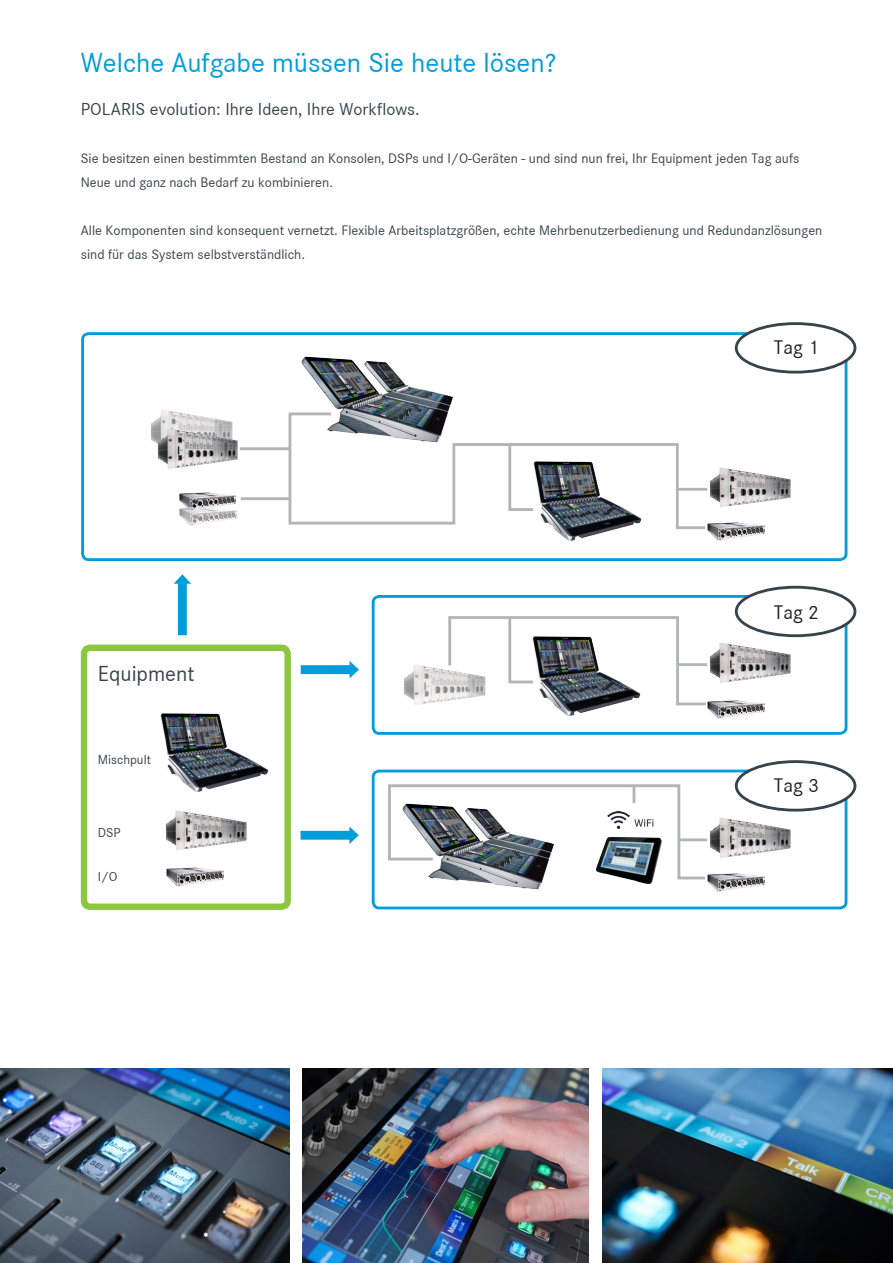
<style>
.page{position:relative;width:893px;height:1263px;background:#fff}
.page>*{position:absolute;margin:0;border:0;box-sizing:border-box;transform-origin:0 0}
.t1{font:28.5px "Corporate S Regular";color:#009ddd}
.t2{font:22.5px "Corporate S Regular";color:#37444c}
.t3{font:20.4px "Corporate S Regular";color:#231f20}
.t4{font:18px "Corporate S Regular";color:#37444c}
.t5{font:14.25px/24px "Corporate S Regular";color:#37444c}
.t6{font:13.5px "Corporate S Regular";color:#37444c}
</style>
<div class="page">
<svg style="left:81px;top:331px;width:768px;height:231px"></svg>
<svg style="left:174px;top:528px;width:23px;height:9px"></svg>
<img style="left:146px;top:407px;width:92px;height:50px">
<div style="left:301px;top:831px;width:51px;height:9px;background:#009ddd"></div>
<svg style="left:349px;top:826px;width:10px;height:18px"></svg>
<img style="left:708px;top:465px;width:87px;height:48px">
<div style="left:301px;top:665px;width:51px;height:9px;background:#009ddd"></div>
<svg style="left:350px;top:661px;width:9px;height:17px"></svg>
<div style="left:178px;top:581px;width:9px;height:54px;background:#009ddd"></div>
<svg style="left:174px;top:574px;width:17px;height:10px"></svg>
<svg style="left:287px;top:411px;width:421px;height:119px"></svg>
<hr style="left:677px;top:488px;width:30px;height:3px;background:#b2b4b6">
<svg style="left:507px;top:442px;width:29px;height:70px"></svg>
<hr style="left:241px;top:497px;width:49px;height:3px;background:#b2b4b6">
<img style="left:153px;top:426px;width:90px;height:49px">
<hr style="left:240px;top:447px;width:50px;height:3px;background:#b2b4b6">
<div style="left:735px;top:322px;width:121px;height:52px;border:3px solid #37444c;border-radius:50%"></div>
<img style="left:528px;top:456px;width:118px;height:91px">
<div style="left:81px;top:645px;width:210px;height:265px;border:6px solid #8dc73f;border-radius:6px"></div>
<img style="left:165px;top:810px;width:82px;height:40px">
<img style="left:160px;top:713px;width:109px;height:79px">
<img style="left:296px;top:354px;width:164px;height:90px">
<svg style="left:371px;top:594px;width:478px;height:141px"></svg>
<img style="left:399px;top:662px;width:92px;height:49px">
<img style="left:709px;top:640px;width:86px;height:49px">
<svg style="left:447px;top:614px;width:262px;height:93px"></svg>
<svg style="left:746px;top:697px;width:24px;height:1px"></svg>
<div style="left:735px;top:586px;width:121px;height:51px;border:3px solid #37444c;border-radius:50%"></div>
<img style="left:527px;top:631px;width:119px;height:91px">
<svg style="left:371px;top:768px;width:478px;height:142px"></svg>
<img style="left:708px;top:815px;width:87px;height:49px">
<img style="left:592px;top:881px;width:73px;height:6px">
<div style="left:735px;top:760px;width:121px;height:51px;border:3px solid #37444c;border-radius:50%"></div>
<svg style="left:387px;top:783px;width:321px;height:98px"></svg>
<img style="left:397px;top:801px;width:164px;height:90px">
<img style="left:303px;top:1068px;width:286px;height:195px">
<img style="left:603px;top:1068px;width:290px;height:195px">
<img style="left:0;top:1068px;width:290px;height:195px">
<img style="left:166px;top:867px;width:58px;height:20px">
<img style="left:702px;top:871px;width:68px;height:23px">
<img style="left:702px;top:698px;width:68px;height:23px">
<img style="left:702px;top:520px;width:68px;height:23px">
<img style="left:174px;top:505px;width:68px;height:23px">
<img style="left:174px;top:489px;width:67px;height:24px">
<h1 class="t1" style="left:81px;top:47px;width:477px">Welche Aufgabe müssen Sie heute lösen?</h1>
<p class="t4" style="left:81px;top:99px;width:340px">POLARIS evolution: Ihre Ideen, Ihre Workflows.</p>
<p class="t5" style="left:81px;top:146px;width:720px">Sie besitzen einen bestimmten Bestand an Konsolen, DSPs und I/O-Geräten - und sind nun frei, Ihr Equipment jeden Tag aufs<br>Neue und ganz nach Bedarf zu kombinieren.</p>
<p class="t5" style="left:81px;top:218px;width:743px">Alle Komponenten sind konsequent vernetzt. Flexible Arbeitsplatzgrößen, echte Mehrbenutzerbedienung und Redundanzlösungen sind für das System selbstverständlich.</p>
<h3 class="t3" style="left:774px;top:336px;width:46px">Tag 1</h3>
<h2 class="t2" style="left:98px;top:661px;width:98px">Equipment</h2>
<p class="t6" style="left:98px;top:752px;width:55px">Mischpult</p>
<p class="t6" style="left:98px;top:825px;width:24px">DSP</p>
<p class="t6" style="left:98px;top:868px;width:21px">I/O</p>
<h3 class="t3" style="left:774px;top:601px;width:46px">Tag 2</h3>
<h3 class="t3" style="left:774px;top:774px;width:46px">Tag 3</h3>
</div>
